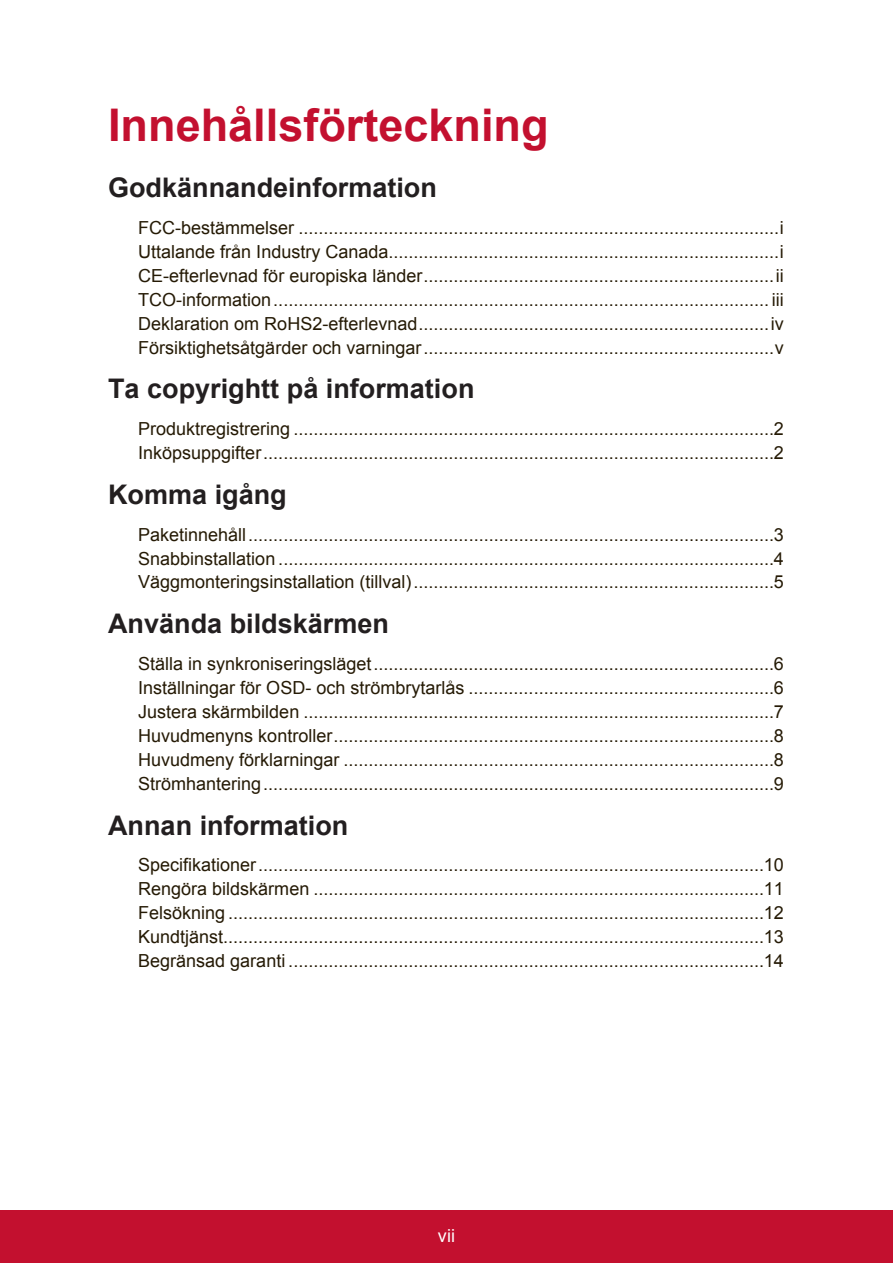
<style>
.page{position:relative;width:893px;height:1263px;background:#fff}
.page>*{position:absolute;margin:0;border:0;box-sizing:border-box;transform-origin:0 0}
.t1{font:700 45px "Arial";color:#c3102f}
.t2{font:700 27px "Arial";color:#231f20}
.t3{font:18px/24px "Arial";color:#251a05;text-align:justify}
.t4{font:18px "Arial";color:#fff}
</style>
<div class="page">
<div style="left:0;top:1210px;width:892px;height:53px;background:#c3102f"></div>
<h1 class="t1" style="left:108px;top:95px;width:442px">Innehållsförteckning</h1>
<h2 class="t2" style="left:108px;top:170px;width:330px">Godkännandeinformation</h2>
<p class="t3" style="left:138px;top:216px;width:646px">FCC-bestämmelser ................................................................................................i Uttalande från Industry Canada..............................................................................i CE-efterlevnad för europiska länder......................................................................ii TCO-information................................................................................................... iii Deklaration om RoHS2-efterlevnad......................................................................iv Försiktighetsåtgärder och varningar......................................................................v</p>
<h2 class="t2" style="left:108px;top:371px;width:368px">Ta copyrightt på information</h2>
<p class="t3" style="left:138px;top:417px;width:646px">Produktregistrering ................................................................................................2<br>Inköpsuppgifter......................................................................................................2</p>
<h2 class="t2" style="left:108px;top:476px;width:180px">Komma igång</h2>
<p class="t3" style="left:138px;top:522px;width:646px">Paketinnehåll.........................................................................................................3<br>Snabbinstallation ...................................................................................................4<br>Väggmonteringsinstallation (tillval)........................................................................5</p>
<h2 class="t2" style="left:108px;top:606px;width:282px">Använda bildskärmen</h2>
<p class="t3" style="left:138px;top:652px;width:646px">Ställa in synkroniseringsläget................................................................................6<br>Inställningar för OSD- och strömbrytarlås .............................................................6<br>Justera skärmbilden ..............................................................................................7<br>Huvudmenyns kontroller........................................................................................8<br>Huvudmeny förklarningar ......................................................................................8<br>Strömhantering......................................................................................................9</p>
<h2 class="t2" style="left:108px;top:807px;width:242px">Annan information</h2>
<p class="t3" style="left:138px;top:853px;width:646px">Specifikationer.....................................................................................................10<br>Rengöra bildskärmen ..........................................................................................11<br>Felsökning ...........................................................................................................12<br>Kundtjänst............................................................................................................13<br>Begränsad garanti ...............................................................................................14</p>
<p class="t4" style="left:438px;top:1223px;width:18px">vii</p>
</div>
